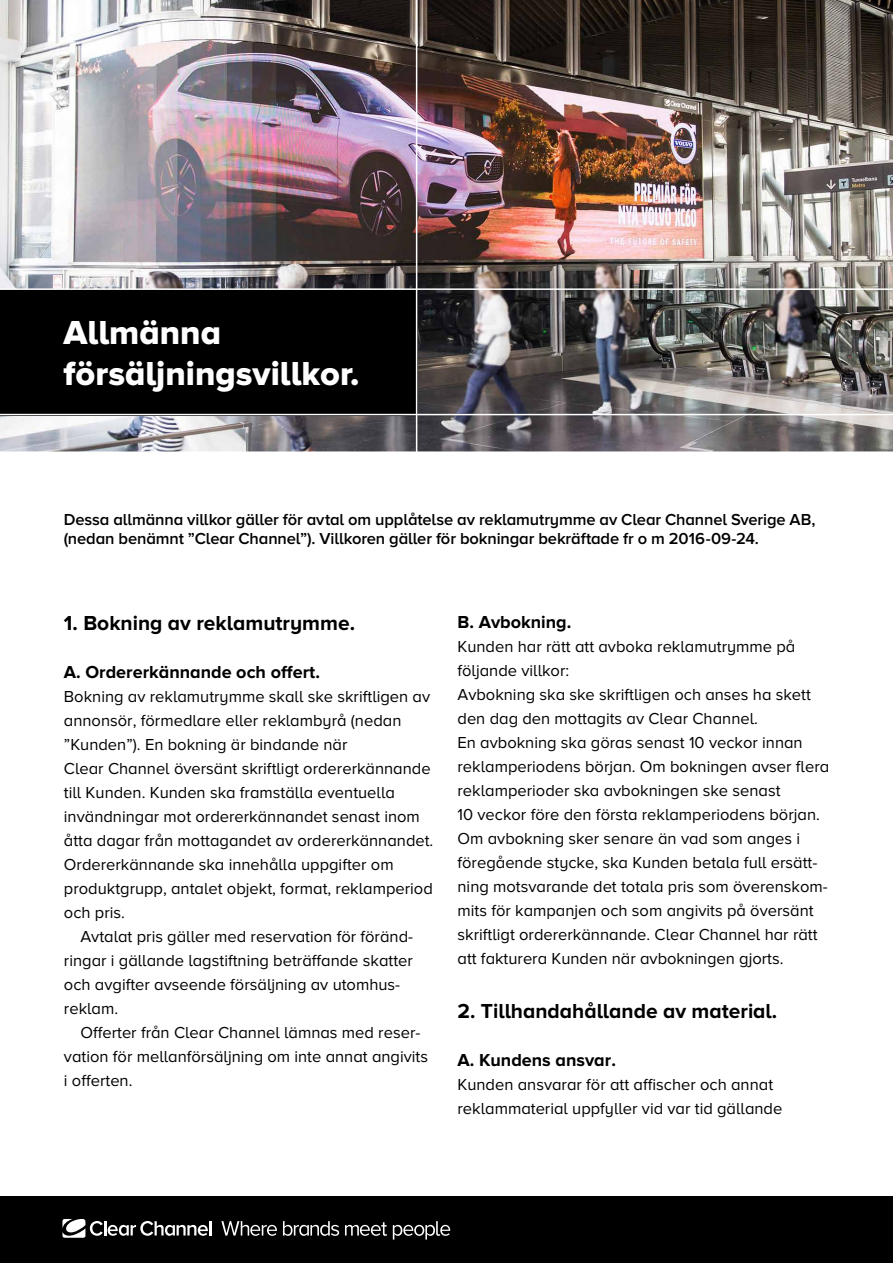
<style>
.page{position:relative;width:893px;height:1263px;background:#fff}
.page>*{position:absolute;margin:0;border:0;box-sizing:border-box;transform-origin:0 0}
.t1{font:34.5px/41.4px "Proxima Nova A Extrabld";color:#fff}
.t2{font:700 21px "Proxima Nova A";color:#000}
.t3{font:700 18px "Proxima Nova A";color:#000}
.t4{font:16.5px/24px "Proxima Nova A";color:#000}
.t5{font:600 16.5px/19.5px "Proxima Nova A";letter-spacing:-.005em;color:#000}
</style>
<div class="page">
<img style="left:0;top:0;width:893px;height:451px">
<svg style="left:0;top:451px;width:893px;height:1px"></svg>
<div style="left:0;top:1196px;width:893px;height:67px;background:#000"></div>
<svg style="left:62px;top:1219px;width:149px;height:19px"></svg>
<svg style="left:221px;top:1221px;width:229px;height:18px"></svg>
<div style="left:0;top:289px;width:417px;height:126px;background:#000"></div>
<hr style="left:0;top:288px;width:893px;height:2px;background:#fff">
<hr style="left:0;top:414px;width:893px;height:1px;background:#fff">
<hr style="left:416px;top:0;width:1px;height:457px;background:#fff">
<h1 class="t1" style="left:64px;top:311px;width:297px">Allmänna försäljningsvillkor.</h1>
<p class="t5" style="left:64px;top:509px;width:753px">Dessa allmänna villkor gäller för avtal om upplåtelse av reklamutrymme av Clear Channel Sverige AB, (nedan benämnt ”Clear Channel”). Villkoren gäller för bokningar bekräftade fr o m 2016-09-24.</p>
<p class="t2" style="left:64px;top:611px;width:293px">1. Bokning av reklamutrymme.</p>
<p class="t3" style="left:64px;top:662px;width:258px">A. Ordererkännande och offert.</p>
<p class="t4" style="left:64px;top:684px;width:371px">Bokning av reklamutrymme skall ske skriftligen av annonsör, förmedlare eller reklambyrå (nedan ”Kunden”). En bokning är bindande när<br>Clear Channel översänt skriftligt ordererkännande till Kunden. Kunden ska framställa eventuella invändningar mot ordererkännandet senast inom åtta dagar från mottagandet av ordererkännandet.<br>Ordererkännande ska innehålla uppgifter om produktgrupp, antalet objekt, format, reklamperiod och pris.</p>
<p class="t4" style="left:64px;top:924px;width:351px;text-indent:16px">Avtalat pris gäller med reservation för föränd&shy;ringar i gällande lagstiftning beträffande skatter och avgifter avseende försäljning av utomhus&shy;reklam.</p>
<p class="t4" style="left:64px;top:1020px;width:366px;text-indent:16px">Offerter från Clear Channel lämnas med reser&shy;vation för mellanförsäljning om inte annat angivits i offerten.</p>
<p class="t3" style="left:457px;top:611px;width:115px">B. Avbokning.</p>
<p class="t4" style="left:457px;top:634px;width:373px">Kunden har rätt att avboka reklamutrymme på följande villkor:<br>Avbokning ska ske skriftligen och anses ha skett den dag den mottagits av Clear Channel.<br>En avbokning ska göras senast 10 veckor innan reklamperiodens början. Om bokningen avser flera reklamperioder ska avbokningen ske senast<br>10 veckor före den första reklamperiodens början.<br>Om avbokning sker senare än vad som anges i föregående stycke, ska Kunden betala full ersätt&shy;ning motsvarande det totala pris som överenskom&shy;mits för kampanjen och som angivits på översänt skriftligt ordererkännande. Clear Channel har rätt att fakturera Kunden när avbokningen gjorts.</p>
<p class="t2" style="left:457px;top:999px;width:321px">2. Tillhandahållande av material.</p>
<p class="t3" style="left:457px;top:1049px;width:160px">A. Kundens ansvar.</p>
<p class="t4" style="left:457px;top:1072px;width:326px">Kunden ansvarar för att affischer och annat reklammaterial uppfyller vid var tid gällande</p>
</div>
